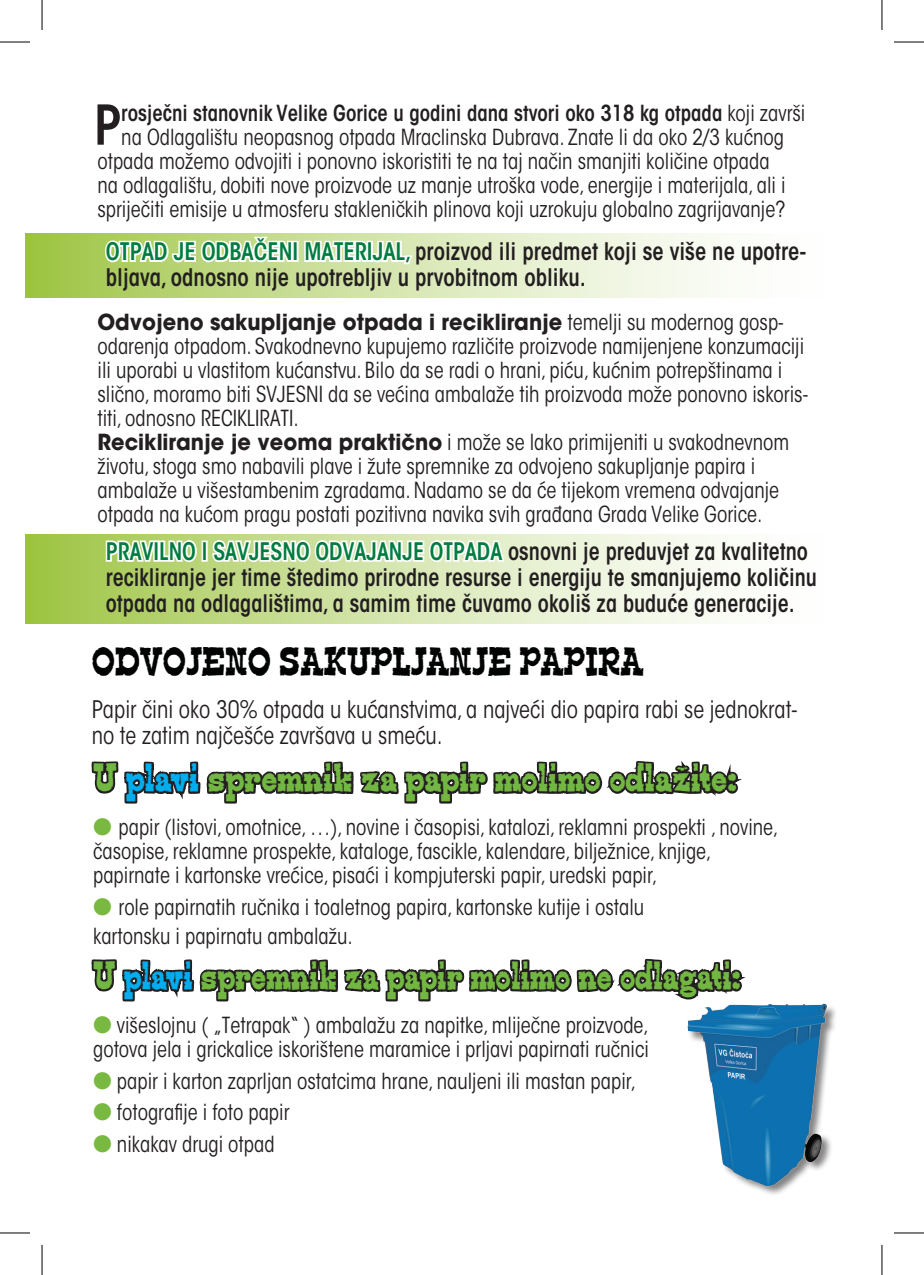
<style>
.page{position:relative;width:924px;height:1275px;background:#fff}
.page>*{position:absolute;margin:0;border:0;box-sizing:border-box;transform-origin:0 0}
.t1{font:600 condensed 54.4px "ITC Avant Garde Std";color:#231f20;scale:.95 1}
.t2{font:38px "Edmunds Distressed";color:#73b743;scale:.94 1}
.t3{font:38px "Edmunds Distressed";color:#73b743}
.t4{font:38px "Edmunds Distressed";color:#010202}
.t5{font:600 condensed 24px/26px "ITC Avant Garde Std";color:#231f20;scale:.93 1}
.t6{font:600 condensed 24px/26px "ITC Avant Garde Std";color:#231f20;scale:.95 1}
.t7{font:condensed 24px/26px "ITC Avant Garde Std";color:#231f20;scale:.95 1}
.t8{font:condensed 22px/24px "ITC Avant Garde Std";color:#231f20;scale:.95 1}
.t9{font:600 condensed 22px "ITC Avant Garde Std";color:#231f20;scale:.95 1}
.s1{font-weight:400}
.s2{color:#007c40}
.s3{font-weight:700;font-stretch:normal}
.s4{color:#00aeef}
.s5{color:#79b942}
</style>
<div class="page">
<div style="left:25px;top:233px;width:805px;height:65px;background:linear-gradient(to right,#a4c84f,#fff)"></div>
<div style="left:25px;top:534px;width:805px;height:89px;background:linear-gradient(to right,#a4c84e,#fff)"></div>
<svg style="left:91px;top:760px;width:652px;height:242px"></svg>
<svg style="left:103px;top:233px;width:191px;height:38px"></svg>
<svg style="left:302px;top:233px;width:112px;height:38px"></svg>
<svg style="left:104px;top:534px;width:94px;height:37px"></svg>
<div style="left:201px;top:540px;width:6px;height:22px;border:3px solid #fff"></div>
<svg style="left:210px;top:534px;width:296px;height:37px"></svg>
<div style="left:687px;top:1004px;width:150px;height:192px;background:#231f20;opacity:.55"></div>
<img style="left:687px;top:1003px;width:139px;height:183px">
<hr style="left:0;top:42px;width:30px;height:1px;background:#000">
<hr style="left:893px;top:42px;width:30px;height:1px;background:#000">
<hr style="left:0;top:1232px;width:30px;height:1px;background:#000">
<hr style="left:893px;top:1232px;width:30px;height:1px;background:#000">
<hr style="left:42px;top:0;width:1px;height:30px;background:#000">
<hr style="left:42px;top:1245px;width:1px;height:30px;background:#000">
<hr style="left:881px;top:0;width:1px;height:30px;background:#000">
<hr style="left:881px;top:1245px;width:1px;height:30px;background:#000">
<p class="t1" style="left:94px;top:91px;width:30px">P</p>
<p class="t9" style="left:121px;top:99px;width:721px">rosječni stanovnik Velike Gorice u godini dana stvori oko 318 kg otpada <span class="s1">koji završi</span></p>
<p class="t8" style="left:121px;top:125px;width:698px">na Odlagalištu neopasnog otpada Mraclinska Dubrava. Znate li da oko 2/3 kućnog</p>
<p class="t8" style="left:97px;top:149px;width:708px">otpada možemo odvojiti i ponovno iskoristiti te na taj način smanjiti količine otpada</p>
<p class="t8" style="left:97px;top:173px;width:725px">na odlagalištu, dobiti nove proizvode uz manje utroška vode, energije i materijala, ali i</p>
<p class="t8" style="left:97px;top:197px;width:725px">spriječiti emisije u atmosferu stakleničkih plinova koji uzrokuju globalno zagrijavanje?</p>
<p class="t6" style="left:106px;top:238px;width:738px"><span class="s2">OTPAD JE ODBAČENI MATERIJAL,</span> proizvod ili predmet koji se više ne upotre&shy;bljava, odnosno nije upotrebljiv u prvobitnom obliku.</p>
<p class="t8" style="left:97px;top:310px;width:749px"><span class="s3">Odvojeno sakupljanje otpada i recikliranje</span> temelji su modernog gosp&shy;odarenja otpadom. Svakodnevno kupujemo različite proizvode namijenjene konzumaciji ili uporabi u vlastitom kućanstvu. Bilo da se radi o hrani, piću, kućnim potrepštinama i slično, moramo biti SVJESNI da se većina ambalaže tih proizvoda može ponovno iskoris&shy;titi, odnosno RECIKLIRATI.</p>
<p class="t8" style="left:97px;top:430px;width:729px"><span class="s3">Recikliranje je veoma praktično</span> i može se lako primijeniti u svakodnevnom životu, stoga smo nabavili plave i žute spremnike za odvojeno sakupljanje papira i ambalaže u višestambenim zgradama. Nadamo se da će tijekom vremena odvajanje otpada na kućom pragu postati pozitivna navika svih građana Grada Velike Gorice.</p>
<p class="t5" style="left:106px;top:538px;width:765px"><span class="s2">PRAVILNO I SAVJESNO ODVAJANJE OTPADA</span> osnovni je preduvjet za kvalitetno recikliranje jer time štedimo prirodne resurse i energiju te smanjujemo količinu otpada na odlagalištima, a samim time čuvamo okoliš za buduće generacije.</p>
<p class="t4" style="left:92px;top:639px;width:553px">ODVOJENO SAKUPLJANJE PAPIRA</p>
<p class="t7" style="left:92px;top:696px;width:744px">Papir čini oko 30% otpada u kućanstvima, a najveći dio papira rabi se jednokrat&shy;no te zatim najčešće završava u smeću.</p>
<p class="t3" style="left:93px;top:756px;width:645px">U <span class="s4">plavi</span> spremnik za papir molimo odlažite:</p>
<p class="t8" style="left:93px;top:815px;width:722px"><span class="s5">●</span> papir (listovi, omotnice, …), novine i časopisi, katalozi, reklamni prospekti , novine, časopise, reklamne prospekte, kataloge, fascikle, kalendare, bilježnice, knjige, papirnate i kartonske vrećice, pisaći i kompjuterski papir, uredski papir,</p>
<p class="t8" style="left:93px;top:892px;width:581px;line-height:28.8px"><span class="s5">●</span> role papirnatih ručnika i toaletnog papira, kartonske kutije i ostalu kartonsku i papirnatu ambalažu.</p>
<p class="t2" style="left:93px;top:954px;width:690px">U <span class="s4">plavi</span> spremnik za papir molimo ne odlagati:</p>
<p class="t8" style="left:93px;top:1013px;width:586px"><span class="s5">●</span> višeslojnu ( „Tetrapak“ ) ambalažu za napitke, mliječne proizvode, gotova jela i grickalice iskorištene maramice i prljavi papirnati ručnici</p>
<p class="t8" style="left:93px;top:1068px;width:573px"><span class="s5">●</span> papir i karton zaprljan ostatcima hrane, nauljeni ili mastan papir,</p>
<p class="t8" style="left:93px;top:1100px;width:208px"><span class="s5">●</span> fotografije i foto papir</p>
<p class="t8" style="left:93px;top:1132px;width:192px"><span class="s5">●</span> nikakav drugi otpad</p>
</div>
